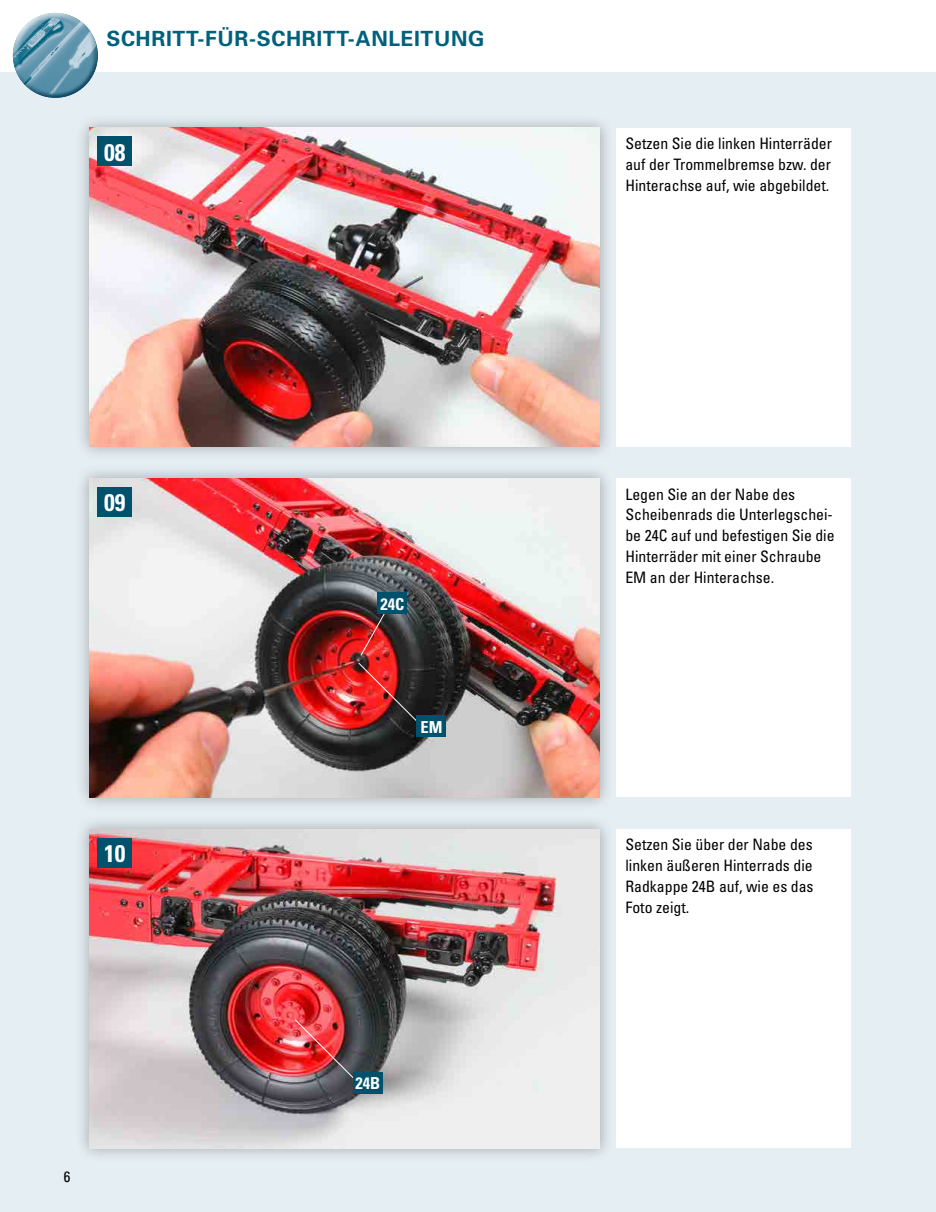
<style>
.page{position:relative;width:936px;height:1212px;background:#fff}
.page>*{position:absolute;margin:0;border:0;box-sizing:border-box;transform-origin:0 0}
.t1{font:700 condensed 24px "Univers";color:#fff}
.t2{font:700 21px "Univers";letter-spacing:.03em;color:#00617d}
.t3{font:700 condensed 16.5px "Univers";color:#fff}
.t4{font:condensed 15.75px/21px "Univers";color:#000;text-align:justify}
.t5{font:condensed 15px "Univers";color:#000}
</style>
<div class="page">
<div style="left:0;top:72px;width:935px;height:1140px;background:#e5eef3"></div>
<div style="left:617px;top:478px;width:233px;height:319px;background:#fff"></div>
<div style="left:617px;top:829px;width:233px;height:319px;background:#fff"></div>
<div style="left:617px;top:128px;width:233px;height:318px;background:#fff"></div>
<div style="left:6px;top:6px;width:91px;height:72px;background:#fff;opacity:.75"></div>
<div style="left:12px;top:26px;width:92px;height:73px;background:#00617d;opacity:.75"></div>
<div style="left:75px;top:114px;width:538px;height:346px;background:#000;opacity:.3"></div>
<img style="left:89px;top:128px;width:511px;height:318px">
<div style="left:98px;top:136px;width:34px;height:30px;background:#00516b"></div>
<div style="left:75px;top:465px;width:538px;height:346px;background:#000;opacity:.3"></div>
<img style="left:89px;top:478px;width:511px;height:319px">
<div style="left:98px;top:487px;width:34px;height:30px;background:#00516b"></div>
<div style="left:75px;top:815px;width:538px;height:347px;background:#000;opacity:.3"></div>
<img style="left:89px;top:829px;width:511px;height:319px">
<div style="left:98px;top:838px;width:34px;height:29px;background:#00516b"></div>
<img style="left:360px;top:592px;width:37px;height:64px">
<div style="left:377px;top:592px;width:30px;height:21px;background:#00516b"></div>
<img style="left:357px;top:662px;width:65px;height:65px">
<img style="left:294px;top:1019px;width:65px;height:65px">
<div style="left:416px;top:715px;width:30px;height:22px;background:#00516b"></div>
<div style="left:353px;top:1072px;width:30px;height:21px;background:#00516b"></div>
<h2 class="t2" style="left:106px;top:26px;width:379px">SCHRITT-FÜR-SCHRITT-ANLEITUNG</h2>
<h1 class="t1" style="left:104px;top:137px;width:23px">08</h1>
<h1 class="t1" style="left:104px;top:488px;width:23px">09</h1>
<h1 class="t1" style="left:104px;top:839px;width:23px">10</h1>
<p class="t5" style="left:64px;top:1167px;width:8px">6</p>
<p class="t3" style="left:380px;top:593px;width:25px">24C</p>
<p class="t3" style="left:420px;top:717px;width:23px">EM</p>
<p class="t3" style="left:355px;top:1073px;width:26px">24B</p>
<p class="t4" style="left:625px;top:132px;width:208px">Setzen Sie die linken Hinterräder auf der Trommelbremse bzw. der Hinterachse auf, wie abgebildet.</p>
<p class="t4" style="left:625px;top:483px;width:211px;text-align:left">Legen Sie an der Nabe des<br>Scheibenrads die Unterlegschei&shy;be 24C auf und befestigen Sie die<br>Hinterräder mit einer Schraube<br>EM an der Hinterachse.</p>
<p class="t4" style="left:625px;top:834px;width:190px">Setzen Sie über der Nabe des linken äußeren Hinterrads die Radkappe 24B auf, wie es das Foto zeigt.</p>
</div>
